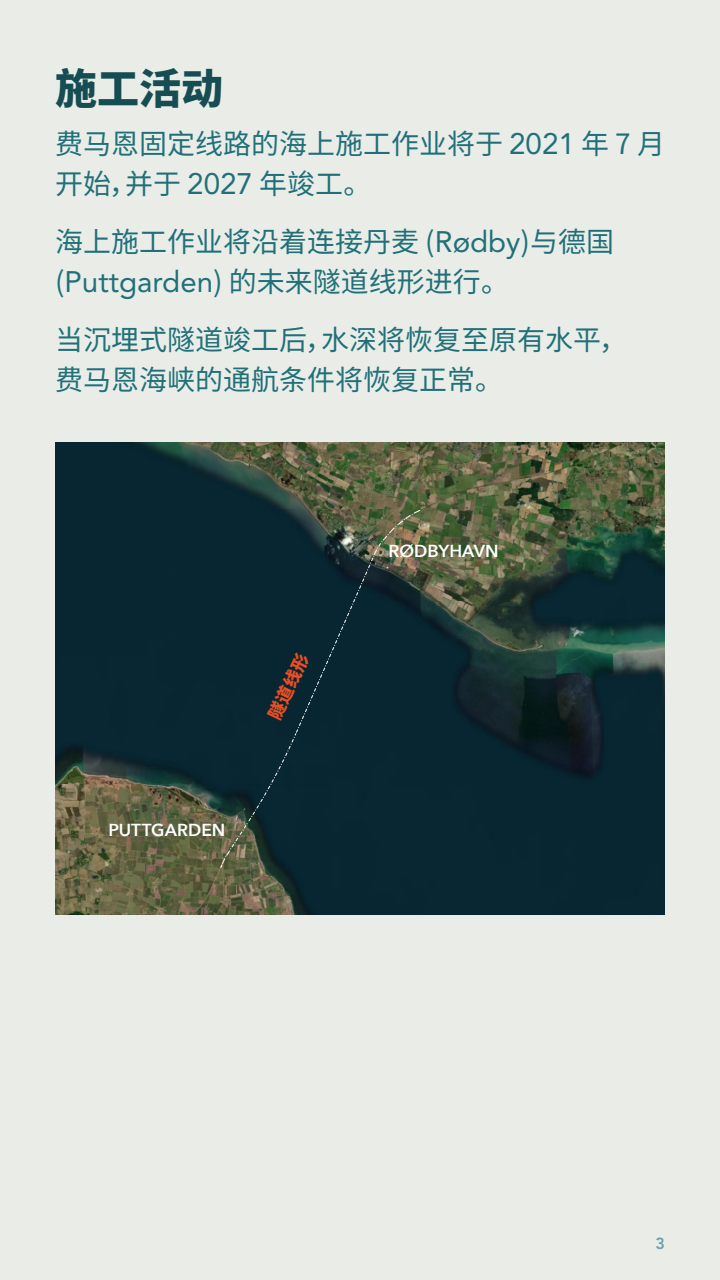
<style>
.page{position:relative;width:720px;height:1280px;background:#eaede7}
.page>*{position:absolute;margin:0;border:0;box-sizing:border-box;transform-origin:0 0}
.t1{font:900 42px "Noto Sans CJ Ksc";color:#164d53}
.Body{font:28px/40px "Noto Sans CJ Ksc";color:#217079}
.Heading_1{font:600 17.3px "Avenir Next";letter-spacing:.005em;color:#fff}
.Heading_1-2{font:900 17.3px "Noto Sans CJ Ksc";color:#e94e24}
.t2{font:800 16px "Avenir LT Std";color:#6da0aa}
.s1{font-family:"Avenir LT Std";font-size:29.5px}
</style>
<div class="page">
<img style="left:55px;top:442px;width:610px;height:473px">
<svg style="left:220px;top:510px;width:201px;height:358px;background:#122d34"></svg>
<h2 class="t1" style="left:55px;top:64px;width:169px">施工活动</h2>
<p class="Body" style="left:55px;top:124px;width:612px">费马恩固定线路的海上施工作业将于 <span class="s1">2021</span> 年 7 月开始，并于 <span class="s1">2027</span> 年竣工。</p>
<p class="Body" style="left:55px;top:222px;width:561px">海上施工作业将沿着连接丹麦 (<span class="s1">Rødby</span>)与德国(<span class="s1">Puttgarden</span>) 的未来隧道线形进行。</p>
<p class="Body" style="left:55px;top:320px;width:574px">当沉埋式隧道竣工后，水深将恢复至原有水平，费马恩海峡的通航条件将恢复正常。</p>
<p class="Heading_1" style="left:108px;top:815px;width:119px">PUTTGARDEN</p>
<p class="Heading_1-2" style="left:265px;top:714px;width:72px;rotate:-64deg">隧道线形</p>
<p class="Heading_1" style="left:388px;top:536px;width:112px">RØDBYHAVN</p>
<p class="t2" style="left:656px;top:1234px;width:11px">3</p>
</div>
